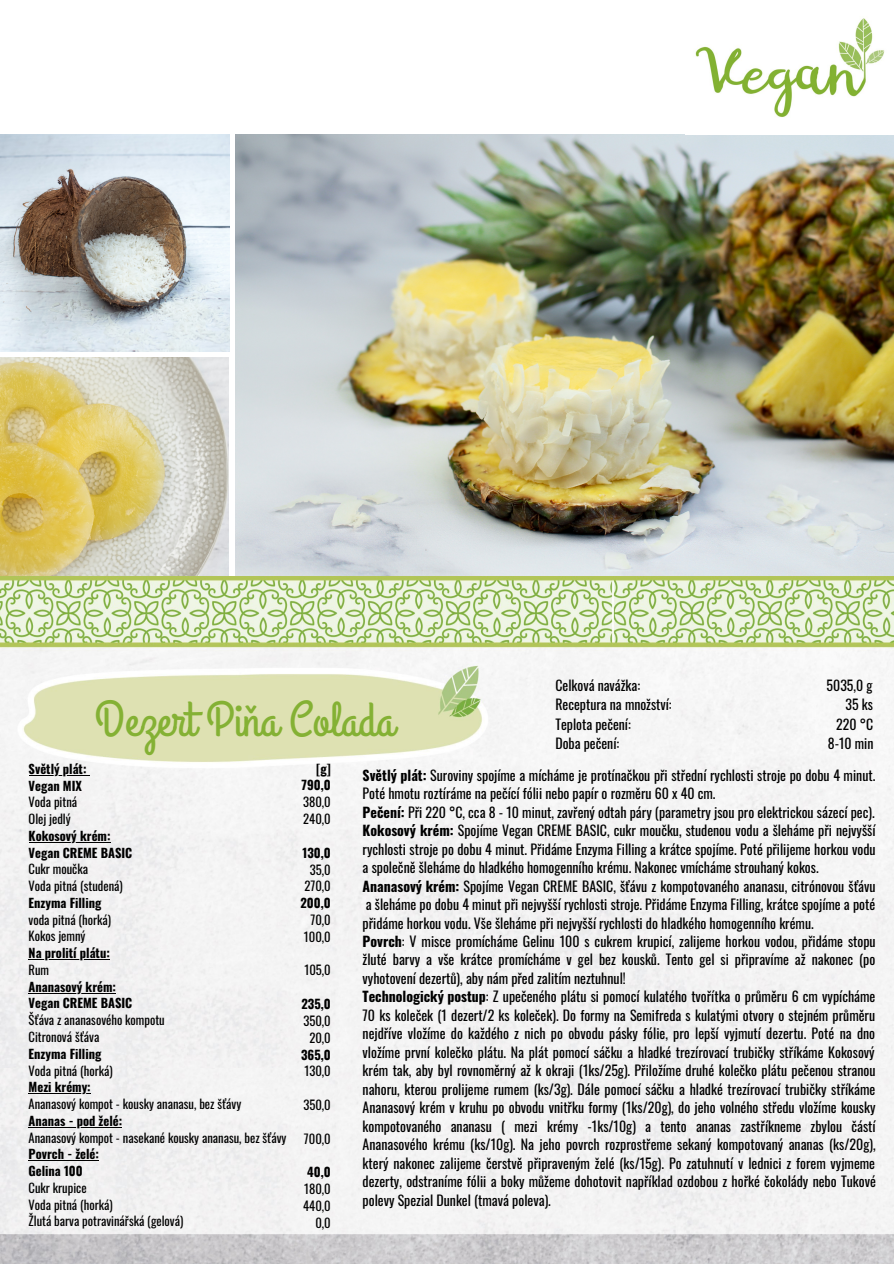
<style>
.page{position:relative;width:894px;height:1264px;background:#fff}
.page>*{position:absolute;margin:0;border:0;box-sizing:border-box;transform-origin:0 0}
.t1{font:48.9px "Grand Hotel";color:#84b134}
.t2{font:13.8px/18.5px "Oswald";color:#000;text-align:justify}
.t3{font:12.6px/16.8px "Oswald";color:#000}
.t4{font:700 12.6px "Oswald";color:#000}
.s1{font-weight:700}
</style>
<div class="page">
<img style="left:236px;top:134px;width:657px;height:442px">
<img style="left:0;top:357px;width:229px;height:219px">
<img style="left:0;top:576px;width:893px;height:492px">
<img style="left:0;top:1068px;width:893px;height:195px">
<img style="left:695px;top:18px;width:190px;height:100px">
<img style="left:0;top:134px;width:229px;height:217px">
<hr style="left:29px;top:774px;width:58px;height:1px;background:#000">
<hr style="left:29px;top:841px;width:81px;height:1px;background:#000">
<hr style="left:29px;top:959px;width:81px;height:1px;background:#000">
<hr style="left:29px;top:992px;width:87px;height:1px;background:#000">
<hr style="left:29px;top:1093px;width:62px;height:1px;background:#000">
<hr style="left:29px;top:1126px;width:93px;height:1px;background:#000">
<hr style="left:29px;top:1160px;width:70px;height:1px;background:#000">
<p class="t2" style="left:555px;top:676px;width:86px">Celková navážka:</p>
<p class="t2" style="left:826px;top:676px;width:47px">5035,0 g</p>
<p class="t2" style="left:555px;top:695px;width:118px">Receptura na množství:</p>
<p class="t2" style="left:845px;top:695px;width:29px">35 ks</p>
<p class="t2" style="left:555px;top:714px;width:77px">Teplota pečení:</p>
<p class="t2" style="left:836px;top:714px;width:38px">220 °C</p>
<p class="t2" style="left:555px;top:733px;width:65px">Doba pečení:</p>
<p class="t2" style="left:827px;top:733px;width:47px">8-10 min</p>
<p class="t2" style="left:362px;top:765px;width:514px"><span class="s1">Světlý plát:</span> Suroviny spojíme a mícháme je protínačkou při střední rychlosti stroje po dobu 4 minut.<br>Poté hmotu roztíráme na pečící fólii nebo papír o rozměru 60 x 40 cm.</p>
<p class="t2" style="left:362px;top:802px;width:513px"><span class="s1">Pečení:</span> Při 220 °C, cca 8 - 10 minut, zavřený odtah páry (parametry jsou pro elektrickou sázecí pec).</p>
<p class="t2" style="left:362px;top:820px;width:514px"><span class="s1">Kokosový krém:</span> Spojíme Vegan CREME BASIC, cukr moučku, studenou vodu a šleháme při nejvyšší rychlosti stroje po dobu 4 minut. Přidáme Enzyma Filling a krátce spojíme. Poté přilijeme horkou vodu a společně šleháme do hladkého homogenního krému. Nakonec vmícháme strouhaný kokos.</p>
<p class="t2" style="left:362px;top:876px;width:514px"><span class="s1">Ananasový krém:</span> Spojíme Vegan CREME BASIC, šťávu z kompotovaného ananasu, citrónovou šťávu a šleháme po dobu 4 minut při nejvyšší rychlosti stroje. Přidáme Enzyma Filling, krátce spojíme a poté přidáme horkou vodu. Vše šleháme při nejvyšší rychlosti do hladkého homogenního krému.</p>
<p class="t2" style="left:362px;top:931px;width:514px"><span class="s1">Povrch</span>: V misce promícháme Gelinu 100 s cukrem krupicí, zalijeme horkou vodou, přidáme stopu žluté barvy a vše krátce promícháme v gel bez kousků. Tento gel si připravíme až nakonec (po vyhotovení dezertů), aby nám před zalitím neztuhnul!</p>
<p class="t2" style="left:362px;top:986px;width:514px"><span class="s1">Technologický postup</span>: Z upečeného plátu si pomocí kulatého tvořítka o průměru 6 cm vypícháme 70 ks koleček (1 dezert/2 ks koleček). Do formy na Semifreda s kulatými otvory o stejném průměru nejdříve vložíme do každého z nich po obvodu pásky fólie, pro lepší vyjmutí dezertu. Poté na dno vložíme první kolečko plátu. Na plát pomocí sáčku a hladké trezírovací trubičky stříkáme Kokosový krém tak, aby byl rovnoměrný až k okraji (1ks/25g). Přiložíme druhé kolečko plátu pečenou stranou nahoru, kterou prolijeme rumem (ks/3g). Dále pomocí sáčku a hladké trezírovací trubičky stříkáme Ananasový krém v kruhu po obvodu vnitřku formy (1ks/20g), do jeho volného středu vložíme kousky kompotovaného ananasu ( mezi krémy -1ks/10g) a tento ananas zastříkneme zbylou částí Ananasového krému (ks/10g). Na jeho povrch rozprostřeme sekaný kompotovaný ananas (ks/20g), který nakonec zalijeme čerstvě připraveným želé (ks/15g). Po zatuhnutí v lednici z forem vyjmeme dezerty, odstraníme fólii a boky můžeme dohotovit například ozdobou z hořké čokolády nebo Tukové polevy Spezial Dunkel (tmavá poleva).</p>
<p class="t1" style="left:95px;top:688px;width:300px">Dezert Piňa Colada</p>
<p class="t4" style="left:29px;top:758px;width:59px">Světlý plát:</p>
<p class="t3" style="left:29px;top:776px;width:55px"><span class="s1">Vegan MIX<br></span>Voda pitná</p>
<p class="t3" style="left:29px;top:810px;width:44px">Olej jedlý</p>
<p class="t4" style="left:29px;top:825px;width:83px">Kokosový krém:</p>
<p class="t4" style="left:29px;top:842px;width:105px">Vegan CREME BASIC</p>
<p class="t3" style="left:29px;top:860px;width:61px">Cukr moučka</p>
<p class="t3" style="left:29px;top:877px;width:96px">Voda pitná (studená)</p>
<p class="t4" style="left:29px;top:892px;width:74px">Enzyma Filling</p>
<p class="t3" style="left:29px;top:910px;width:84px">voda pitná (horká)</p>
<p class="t3" style="left:29px;top:927px;width:58px">Kokos jemný</p>
<p class="t4" style="left:29px;top:943px;width:83px">Na prolití plátu:</p>
<p class="t3" style="left:29px;top:960px;width:22px">Rum</p>
<p class="t4" style="left:29px;top:976px;width:89px">Ananasový krém:</p>
<p class="t4" style="left:29px;top:993px;width:105px">Vegan CREME BASIC</p>
<p class="t3" style="left:29px;top:1011px;width:137px">Šťáva z ananasového kompotu</p>
<p class="t3" style="left:29px;top:1027px;width:72px">Citronová šťáva</p>
<p class="t4" style="left:29px;top:1043px;width:74px">Enzyma Filling</p>
<p class="t3" style="left:29px;top:1061px;width:85px">Voda pitná (horká)</p>
<p class="t4" style="left:29px;top:1077px;width:64px">Mezi krémy:</p>
<p class="t3" style="left:29px;top:1094px;width:214px">Ananasový kompot - kousky ananasu, bez šťávy</p>
<p class="t4" style="left:29px;top:1110px;width:95px">Ananas - pod želé:</p>
<p class="t3" style="left:29px;top:1128px;width:259px">Ananasový kompot - nasekané kousky ananasu, bez šťávy</p>
<p class="t4" style="left:29px;top:1144px;width:72px">Povrch - želé:</p>
<p class="t4" style="left:29px;top:1160px;width:56px">Gelina 100</p>
<p class="t3" style="left:29px;top:1178px;width:59px">Cukr krupice</p>
<p class="t3" style="left:29px;top:1195px;width:85px">Voda pitná (horká)</p>
<p class="t3" style="left:29px;top:1212px;width:156px">Žlutá barva potravinářská (gelová)</p>
<p class="t4" style="left:316px;top:758px;width:16px">[g]</p>
<p class="t4" style="left:301px;top:775px;width:31px">790,0</p>
<p class="t3" style="left:303px;top:793px;width:29px">380,0</p>
<p class="t3" style="left:303px;top:810px;width:29px">240,0</p>
<p class="t4" style="left:302px;top:842px;width:30px">130,0</p>
<p class="t3" style="left:310px;top:860px;width:22px">35,0</p>
<p class="t3" style="left:304px;top:877px;width:28px">270,0</p>
<p class="t4" style="left:300px;top:893px;width:32px">200,0</p>
<p class="t3" style="left:310px;top:910px;width:22px">70,0</p>
<p class="t3" style="left:304px;top:927px;width:28px">100,0</p>
<p class="t3" style="left:304px;top:961px;width:28px">105,0</p>
<p class="t4" style="left:301px;top:994px;width:31px">235,0</p>
<p class="t3" style="left:303px;top:1011px;width:29px">350,0</p>
<p class="t3" style="left:309px;top:1028px;width:23px">20,0</p>
<p class="t4" style="left:301px;top:1044px;width:31px">365,0</p>
<p class="t3" style="left:304px;top:1062px;width:28px">130,0</p>
<p class="t3" style="left:303px;top:1095px;width:29px">350,0</p>
<p class="t3" style="left:304px;top:1129px;width:28px">700,0</p>
<p class="t4" style="left:307px;top:1162px;width:25px">40,0</p>
<p class="t3" style="left:304px;top:1179px;width:28px">180,0</p>
<p class="t3" style="left:303px;top:1196px;width:29px">440,0</p>
<p class="t3" style="left:315px;top:1213px;width:17px">0,0</p>
</div>
